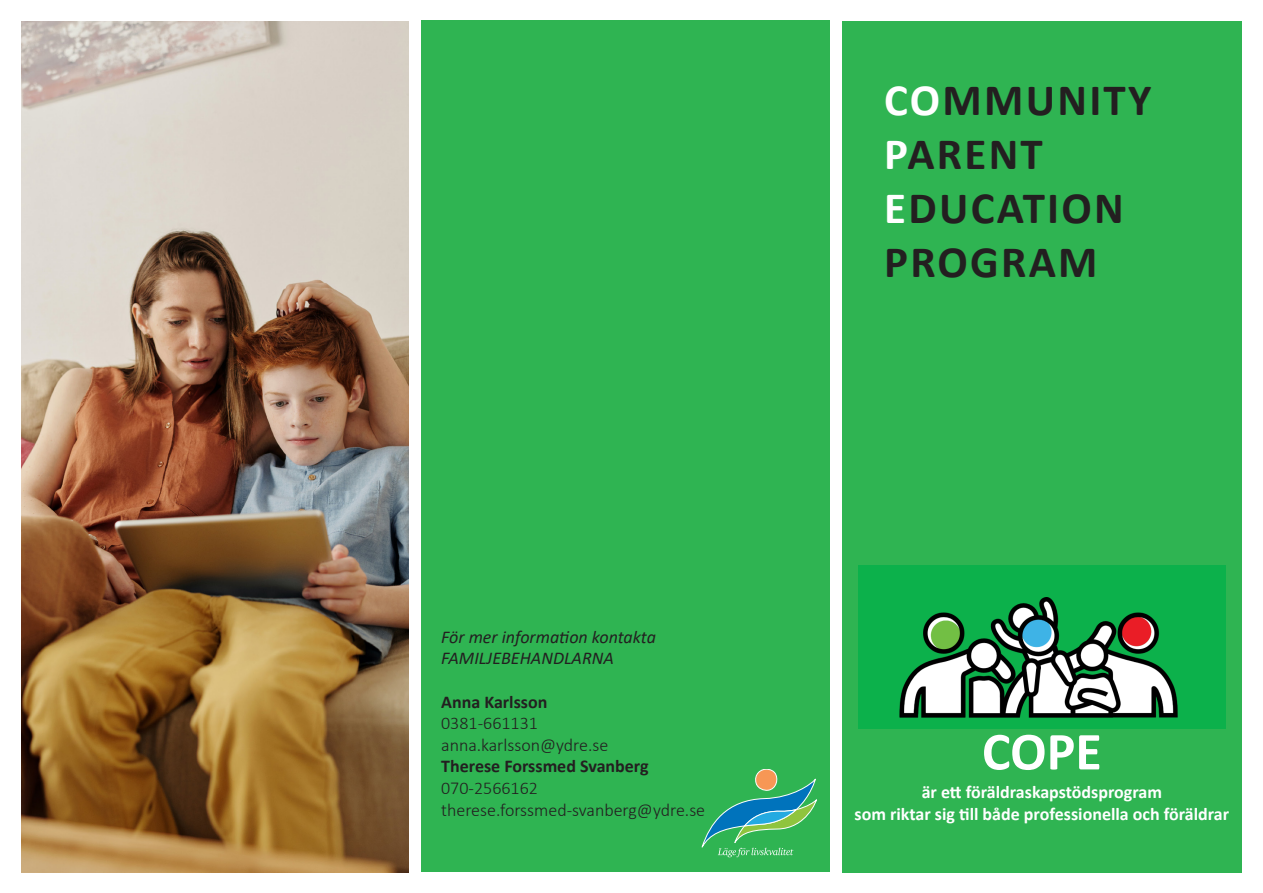
<style>
.page{position:relative;width:1263px;height:893px;background:#fff}
.page>*{position:absolute;margin:0;border:0;box-sizing:border-box;transform-origin:0 0}
.t1{font:700 54px "Calibri";color:#fff}
.t2{font:700 45px "Calibri";letter-spacing:.05em;color:#231f20}
.t3{font:300 18px "Calibri";color:#231f20}
.t4{font:700 18px "Calibri";color:#fff}
.t5{font:italic 18px "Calibri";color:#231f20}
.t6{font:700 18px "Calibri";color:#231f20}
.s1{color:#fff}
</style>
<div class="page">
<div style="left:421px;top:21px;width:408px;height:851px;background:#2fb452"></div>
<div style="left:842px;top:21px;width:400px;height:852px;background:#2fb452"></div>
<svg style="left:702px;top:769px;width:114px;height:88px"></svg>
<img style="left:21px;top:21px;width:387px;height:852px">
<img style="left:859px;top:565px;width:366px;height:164px">
<p class="t5" style="left:441px;top:624px;width:216px">För mer information kontakta</p>
<p class="t5" style="left:441px;top:646px;width:174px">FAMILJEBEHANDLARNA</p>
<p class="t6" style="left:441px;top:689px;width:108px">Anna Karlsson</p>
<p class="t3" style="left:441px;top:712px;width:98px">0381-661131</p>
<p class="t3" style="left:441px;top:734px;width:169px">anna.karlsson@ydre.se</p>
<p class="t6" style="left:441px;top:754px;width:209px">Therese Forssmed Svanberg</p>
<p class="t3" style="left:441px;top:777px;width:98px">070-2566162</p>
<p class="t3" style="left:441px;top:798px;width:265px">therese.forssmed-svanberg@ydre.se</p>
<p class="t2" style="left:884px;top:68px;width:269px"><span class="s1">CO</span>MMUNITY</p>
<p class="t2" style="left:884px;top:122px;width:160px"><span class="s1">P</span>ARENT</p>
<p class="t2" style="left:884px;top:176px;width:241px"><span class="s1">E</span>DUCATION</p>
<p class="t2" style="left:884px;top:230px;width:215px">PROGRAM</p>
<p class="t1" style="left:982px;top:713px;width:121px">COPE</p>
<p class="t4" style="left:922px;top:779px;width:242px">är ett föräldraskapstödsprogram</p>
<p class="t4" style="left:854px;top:801px;width:376px">som riktar sig till både professionella och föräldrar</p>
</div>
